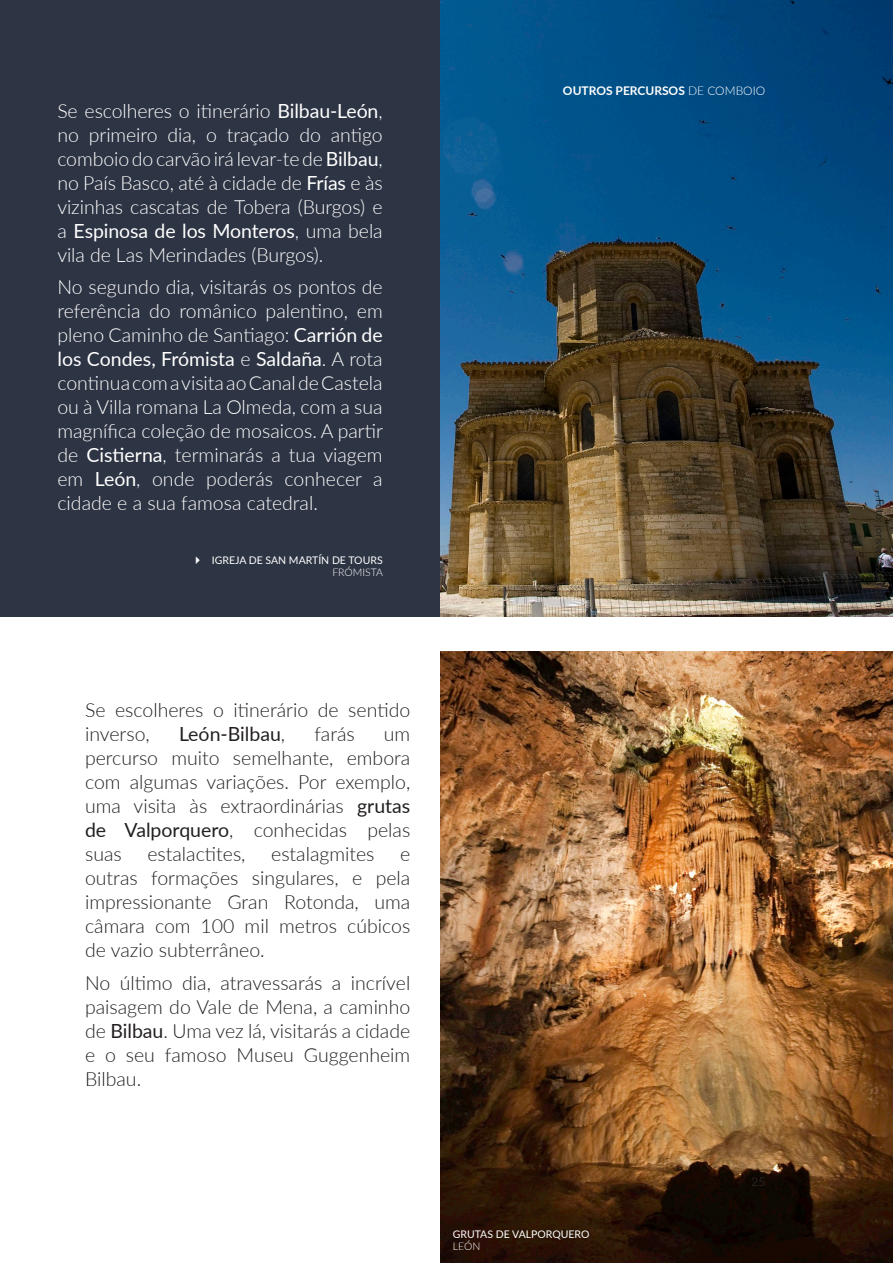
<style>
.page{position:relative;width:893px;height:1263px;background:#fff}
.page>*{position:absolute;margin:0;border:0;box-sizing:border-box;transform-origin:0 0}
.Body{font:300 19.5px/24px "Lato";letter-spacing:-.005em;color:#fff;text-align:justify}
.Body-2{font:300 19.5px/24px "Lato";color:#231f20;text-align:justify}
.Body-3{font:19.5px "Lato";color:#231f20}
.t1{font:700 12px "Lato";color:#fff}
.t2{font:300 12px "Lato";color:#353534}
.PIE_ARRIBA{font:10.5px/12.6px "Lato";color:#fff;text-align:right}
.t3{font:10.5px "Lato";color:#231f20}
.PIE_ARRIBA-2{font:300 10.5px "Lato";color:#fff}
.s1{font-weight:400}
.s2{font-weight:300}
</style>
<div class="page">
<div style="left:0;top:0;width:440px;height:617px;background:#2d3443"></div>
<img style="left:440px;top:652px;width:453px;height:611px">
<img style="left:440px;top:0;width:453px;height:617px">
<p class="Body" style="left:57px;top:98px;width:327px">Se escolheres o itinerário <span class="s1">Bilbau-León</span>, no primeiro dia, o traçado do antigo comboio do carvão irá levar-te de <span class="s1">Bilbau</span>, no País Basco, até à cidade de <span class="s1">Frías</span> e às vizinhas cascatas de Tobera (Burgos) e a <span class="s1">Espinosa de los Monteros</span>, uma bela vila de Las Merindades (Burgos).</p>
<p class="Body" style="left:57px;top:274px;width:327px">No segundo dia, visitarás os pontos de referência do românico palentino, em pleno Caminho de Santiago: <span class="s1">Carrión de los Condes, Frómista</span> e <span class="s1">Saldaña</span>. A rota continua com a visita ao Canal de Castela ou à Villa romana La Olmeda, com a sua magnífica coleção de mosaicos. A partir de <span class="s1">Cistierna</span>, terminarás a tua viagem em <span class="s1">León</span>, onde poderás conhecer a cidade e a sua famosa catedral.</p>
<p class="PIE_ARRIBA" style="left:212px;top:553px;width:173px">IGREJA DE SAN MARTÍN DE TOURS<br><span class="s2">FRÓMISTA</span></p>
<p class="t1" style="left:563px;top:81px;width:204px">OUTROS PERCURSOS <span class="s2">DE COMBOIO</span></p>
<p class="Body-2" style="left:85px;top:697px;width:327px">Se escolheres o itinerário de sentido inverso,</p>
<p class="Body-3" style="left:179px;top:720px;width:108px">León-Bilbau<span class="s2">,</span></p>
<p class="Body-2" style="left:314px;top:721px;width:42px">farás</p>
<p class="Body-2" style="left:85px;top:721px;width:327px;text-indent:299px">um percurso muito semelhante, embora com algumas variações. Por exemplo, uma visita às extraordinárias <span class="s1">grutas de Valporquero</span>, conhecidas pelas suas</p>
<p class="Body-2" style="left:147px;top:841px;width:100px">estalactites,</p>
<p class="Body-2" style="left:271px;top:841px;width:105px">estalagmites</p>
<p class="Body-2" style="left:85px;top:841px;width:327px;text-indent:315px">e outras formações singulares, e pela impressionante Gran Rotonda, uma câmara com 100 mil metros cúbicos de vazio subterrâneo.</p>
<p class="Body-2" style="left:85px;top:970px;width:327px">No último dia, atravessarás a incrível paisagem do Vale de Mena, a caminho de <span class="s1">Bilbau</span>. Uma vez lá, visitarás a cidade e o seu famoso Museu Guggenheim Bilbau.</p>
<p class="PIE_ARRIBA" style="left:453px;top:1227px;width:138px">GRUTAS DE VALPORQUERO</p>
<p class="PIE_ARRIBA-2" style="left:453px;top:1239px;width:29px">LEÓN</p>
<p class="t2" style="left:751px;top:1173px;width:15px">25</p>
<p class="t3" style="left:887px;top:499px;width:111px;rotate:90deg">Foto: jorisvo/123rf.com</p>
</div>
